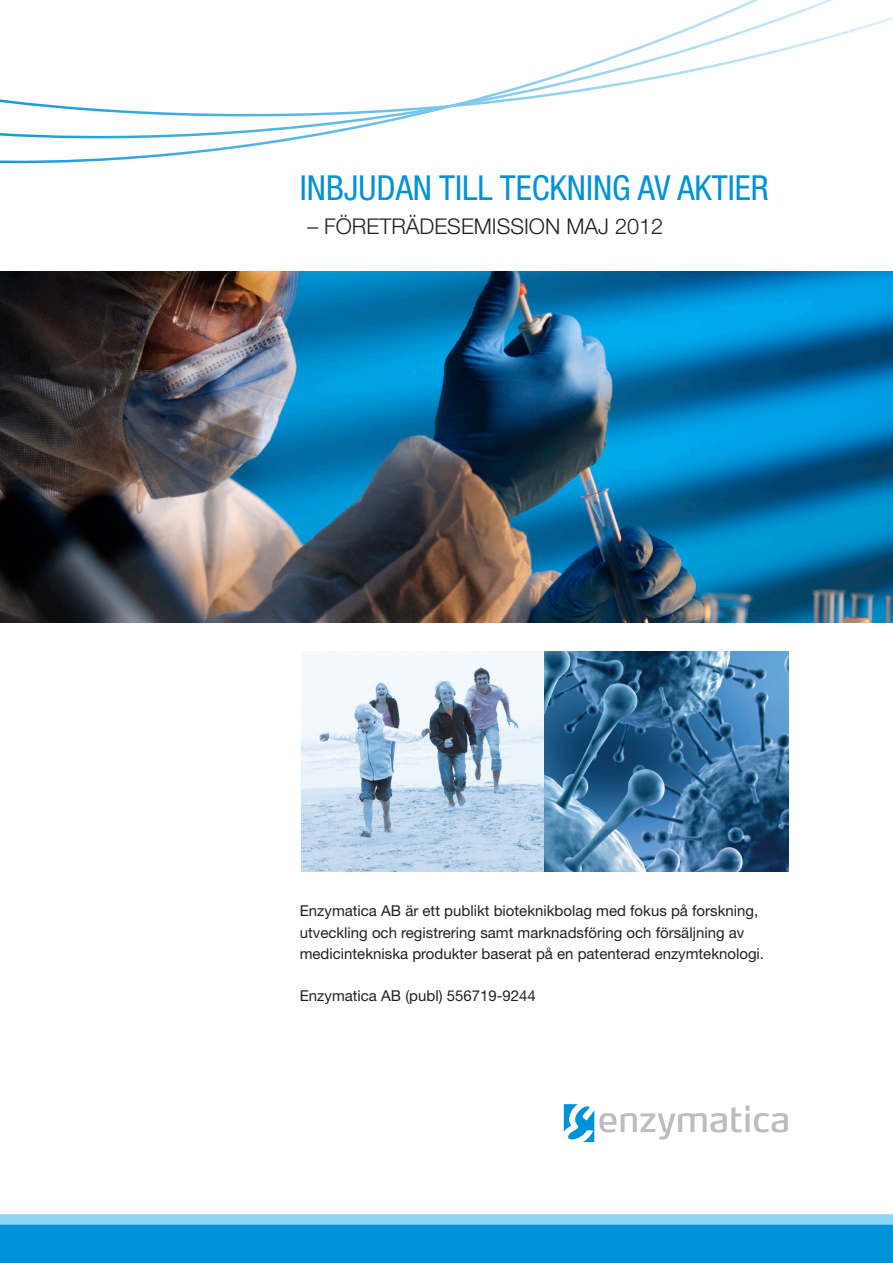
<style>
.page{position:relative;width:893px;height:1263px;background:#fff}
.page>*{position:absolute;margin:0;border:0;box-sizing:border-box;transform-origin:0 0}
.t1{font:condensed 34.5px "Helvetica Neue LT Std";color:#0092d8}
.t2{font:300 21.75px "Helvetica Neue LT Std";color:#231f20}
.t3{font:15px/21px "Helvetica Neue LT Std";color:#231f20}
</style>
<div class="page">
<div style="left:0;top:1222px;width:893px;height:41px;background:#0092d8"></div>
<div style="left:0;top:1214px;width:893px;height:11px;background:#89d6f7"></div>
<svg style="left:564px;top:1104px;width:224px;height:38px"></svg>
<img style="left:301px;top:652px;width:487px;height:219px">
<img style="left:0;top:271px;width:893px;height:352px">
<svg style="left:0;top:0;width:893px;height:164px"></svg>
<p class="t1" style="left:300px;top:168px;width:470px">INBJUDAN TILL TECKNING AV AKTIER</p>
<p class="t2" style="left:307px;top:213px;width:357px">– FÖRETRÄDESEMISSION MAJ 2012</p>
<p class="t3" style="left:300px;top:900px;width:466px">Enzymatica AB är ett publikt bioteknikbolag med fokus på forskning, utveckling och registrering samt marknadsföring och försäljning av medicintekniska produkter baserat på en patenterad enzymteknologi.</p>
<p class="t3" style="left:300px;top:984px;width:238px">Enzymatica AB (publ) 556719-9244</p>
</div>
